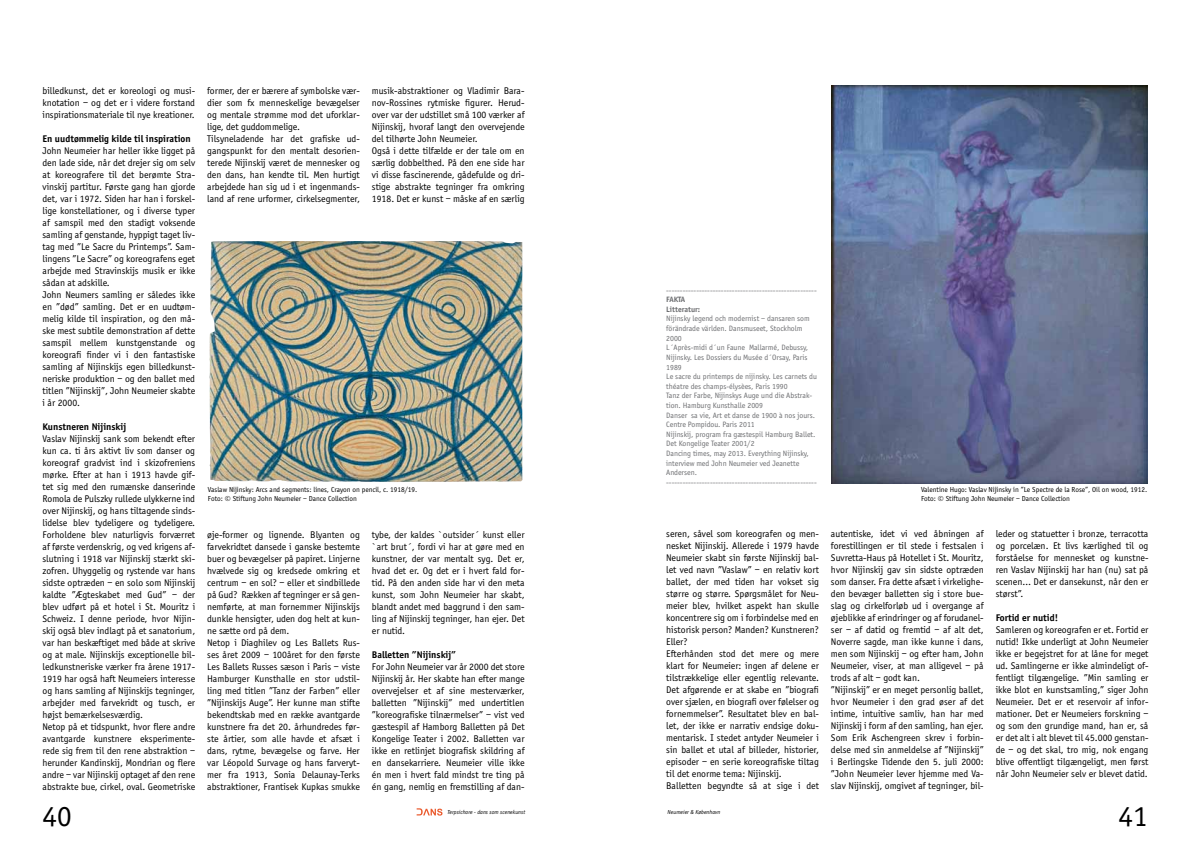
<style>
.page{position:relative;width:1191px;height:842px;background:#fff}
.page>*{position:absolute;margin:0;border:0;box-sizing:border-box;transform-origin:0 0}
.t1{font:30px "Officina Sans";color:#000}
.t2{font:10px/12px "Officina Sans";color:#000}
.t3{font:700 10px "Officina Sans";color:#000}
.t4{font:8px/9.6px "Officina Sans";color:#6d6e71}
.t5{font:700 8px/9.6px "Officina Sans";color:#6d6e71}
.t6{font:7.5px/9px "Officina Sans";color:#000}
.t7{font:italic 6px "Officina Sans";color:#000}
</style>
<div class="page">
<svg style="left:416px;top:808px;width:26px;height:7px"></svg>
<img style="left:832px;top:85px;width:315px;height:399px">
<img style="left:209px;top:241px;width:295px;height:241px">
<p class="t2" style="left:43px;top:84px;width:154px;text-align:justify">billedkunst, det er koreologi og musi&shy;knotation – og det er i videre forstand inspirationsmateriale til nye kreationer.</p>
<p class="t3" style="left:43px;top:132px;width:150px">En uudtømmelig kilde til inspiration</p>
<p class="t2" style="left:43px;top:144px;width:154px">John Neumeier har heller ikke ligget på den lade side, når det drejer sig om selv at koreografere til det berømte Stra&shy;vinskij partitur. Første gang han gjorde det, var i 1972. Siden har han i forskel&shy;lige konstellationer, og i diverse typer af samspil med den stadigt voksende samling af genstande, hyppigt taget liv&shy;tag med ”Le Sacre du Printemps”. Sam&shy;lingens ”Le Sacre” og koreografens eget arbejde med Stravinskijs musik er ikke sådan at adskille.<br>John Neumers samling er således ikke en ”død” samling. Det er en uudtøm&shy;melig kilde til inspiration, og den må&shy;ske mest subtile demonstration af dette samspil mellem kunstgenstande og koreografi finder vi i den fantastiske samling af Nijinskijs egen billedkunst&shy;neriske produktion – og den ballet med titlen ”Nijinskij”, John Neumeier skabte i år 2000.</p>
<p class="t3" style="left:43px;top:420px;width:85px">Kunstneren Nijinskij</p>
<p class="t2" style="left:43px;top:432px;width:154px">Vaslav Nijinskij sank som bekendt efter kun ca. ti års aktivt liv som danser og koreograf gradvist ind i skizofreniens mørke. Efter at han i 1913 havde gif&shy;tet sig med den rumænske danserinde Romola de Pulszky rullede ulykkerne ind over Nijinskij, og hans tiltagende sinds&shy;lidelse blev tydeligere og tydeligere.<br>Forholdene blev naturligvis forværret af første verdenskrig, og ved krigens af&shy;slutning i 1918 var Nijinskij stærkt ski&shy;zofren. Uhyggelig og rystende var hans sidste optræden – en solo som Nijinskij kaldte ”Ægteskabet med Gud” – der blev udført på et hotel i St. Mouritz i Schweiz. I denne periode, hvor Nijin&shy;skij også blev indlagt på et sanatorium, var han beskæftiget med både at skrive og at male. Nijinskijs exceptionelle bil&shy;ledkunstneriske værker fra årene 1917- 1919 har også haft Neumeiers interesse og hans samling af Nijinskijs tegninger, arbejder med farvekridt og tusch, er højst bemærkelsesværdig.<br>Netop på et tidspunkt, hvor flere andre avantgarde kunstnere eksperimente&shy;rede sig frem til den rene abstraktion – herunder Kandinskij, Mondrian og flere andre – var Nijinskij optaget af den rene abstrakte bue, cirkel, oval. Geometriske</p>
<p class="t2" style="left:207px;top:84px;width:154px">former, der er bærere af symbolske vær&shy;dier som fx menneskelige bevægelser og mentale strømme mod det uforklar&shy;lige, det guddommelige.<br>Tilsyneladende har det grafiske ud&shy;gangspunkt for den mentalt desorien&shy;terede Nijinskij været de mennesker og den dans, han kendte til. Men hurtigt arbejdede han sig ud i et ingenmands&shy;land af rene urformer, cirkelsegmenter,</p>
<p class="t2" style="left:372px;top:84px;width:154px">musik-abstraktioner og Vladimir Bara&shy;nov-Rossines rytmiske figurer. Herud&shy;over var der udstillet små 100 værker af Nijinskij, hvoraf langt den overvejende del tilhørte John Neumeier.<br>Også i dette tilfælde er der tale om en særlig dobbelthed. På den ene side har vi disse fascinerende, gådefulde og dri&shy;stige abstrakte tegninger fra omkring 1918. Det er kunst – måske af en særlig</p>
<p class="t4" style="left:666px;top:285px;width:152px">-------------------------------------------------------</p>
<p class="t5" style="left:666px;top:295px;width:35px">FAKTA<br>Litteratur:</p>
<p class="t4" style="left:666px;top:314px;width:152px">Nijinsky legend och modernist – dansaren som förändrade världen. Dansmuseet, Stockholm 2000<br>L´Après-midi d´un Faune Mallarmé, Debussy, Nijinsky. Les Dossiers du Musée d´Orsay, Paris 1989<br>Le sacre du printemps de nijinsky. Les carnets du théatre des champs-élysèes, Paris 1990<br>Tanz der Farbe, Nijinskys Auge und die Abstrak&shy;tion. Hamburg Kunsthalle 2009<br>Danser sa vie, Art et danse de 1900 à nos jours.<br>Centre Pompidou. Paris 2011<br>Nijinskij, program fra gæstespil Hamburg Ballet.<br>Det Kongelige Teater 2001/2<br>Dancing times, may 2013. Everything Nijinsky, interview med John Neumeier ved Jeanette Andersen. -------------------------------------------------------</p>
<p class="t6" style="left:208px;top:485px;width:211px">Vaslaw Nijinsky: Arcs and segments: lines, Crayon on pencil, c. 1918/19.<br>Foto: © Stiftung John Neumeier – Dance Collection</p>
<p class="t6" style="left:921px;top:485px;width:228px">Valentine Hugo: Vaslav Nijinsky in ”Le Spectre de la Rose”, Oil on wood, 1912.<br>Foto: © Stiftung John Neumeier – Dance Collection</p>
<p class="t2" style="left:207px;top:528px;width:154px">øje-former og lignende. Blyanten og farvekridtet dansede i ganske bestemte buer og bevægelser på papiret. Linjerne hvælvede sig og kredsede omkring et centrum – en sol? – eller et sindbillede på Gud? Rækken af tegninger er så gen&shy;nemførte, at man fornemmer Nijinskijs dunkle hensigter, uden dog helt at kun&shy;ne sætte ord på dem.<br>Netop i Diaghilev og Les Ballets Rus&shy;ses året 2009 – 100året for den første Les Ballets Russes sæson i Paris – viste Hamburger Kunsthalle en stor udstil&shy;ling med titlen ”Tanz der Farben” eller ”Nijinskijs Auge”. Her kunne man stifte bekendtskab med en række avantgarde kunstnere fra det 20. århundredes før&shy;ste årtier, som alle havde et afsæt i dans, rytme, bevægelse og farve. Her var Léopold Survage og hans farveryt&shy;mer fra 1913, Sonia Delaunay-Terks abstraktioner, Frantisek Kupkas smukke</p>
<p class="t2" style="left:372px;top:528px;width:154px;text-align:justify">tybe, der kaldes `outsider´ kunst eller `art brut´, fordi vi har at gøre med en kunstner, der var mentalt syg. Det er, hvad det er. Og det er i hvert fald for&shy;tid. På den anden side har vi den meta kunst, som John Neumeier har skabt, blandt andet med baggrund i den sam&shy;ling af Nijinskij tegninger, han ejer. Det er nutid.</p>
<p class="t3" style="left:372px;top:648px;width:86px">Balletten ”Nijinskij”</p>
<p class="t2" style="left:372px;top:660px;width:154px;text-align:justify">For John Neumeier var år 2000 det store Nijinskij år. Her skabte han efter mange overvejelser et af sine mesterværker, balletten ”Nijinskij” med undertitlen ”koreografiske tilnærmelser” – vist ved gæstespil af Hamborg Balletten på Det Kongelige Teater i 2002. Balletten var ikke en retlinjet biografisk skildring af en dansekarriere. Neumeier ville ikke én men i hvert fald mindst tre ting på én gang, nemlig en fremstilling af dan-</p>
<p class="t2" style="left:666px;top:528px;width:154px">seren, såvel som koreografen og men&shy;nesket Nijinskij. Allerede i 1979 havde Neumeier skabt sin første Nijinskij bal&shy;let ved navn ”Vaslaw” – en relativ kort ballet, der med tiden har vokset sig større og større. Spørgsmålet for Neu&shy;meier blev, hvilket aspekt han skulle koncentrere sig om i forbindelse med en historisk person? Manden? Kunstneren?<br>Eller?<br>Efterhånden stod det mere og mere klart for Neumeier: ingen af delene er tilstrækkelige eller egentlig relevante.<br>Det afgørende er at skabe en ”biografi over sjælen, en biografi over følelser og fornemmelser”. Resultatet blev en bal&shy;let, der ikke er narrativ endsige doku&shy;mentarisk. I stedet antyder Neumeier i sin ballet et utal af billeder, historier, episoder – en serie koreografiske tiltag til det enorme tema: Nijinskij.<br>Balletten begyndte så at sige i det</p>
<p class="t2" style="left:831px;top:528px;width:154px">autentiske, idet vi ved åbningen af forestillingen er til stede i festsalen i Suvretta-Haus på Hotellet i St. Mouritz, hvor Nijinskij gav sin sidste optræden som danser. Fra dette afsæt i virkelighe&shy;den bevæger balletten sig i store bue&shy;slag og cirkelforløb ud i overgange af øjeblikke af erindringer og af forudanel&shy;ser – af datid og fremtid – af alt det, Noverre sagde, man ikke kunne i dans, men som Nijinskij – og efter ham, John Neumeier, viser, at man alligevel – på trods af alt – godt kan.<br>”Nijinskij” er en meget personlig ballet, hvor Neumeier i den grad øser af det intime, intuitive samliv, han har med Nijinskij i form af den samling, han ejer.<br>Som Erik Aschengreen skrev i forbin&shy;delse med sin anmeldelse af ”Nijinskij” i Berlingske Tidende den 5. juli 2000: ”John Neumeier lever hjemme med Va&shy;slav Nijinskij, omgivet af tegninger, bil-</p>
<p class="t2" style="left:995px;top:528px;width:154px;text-align:justify">leder og statuetter i bronze, terracotta og porcelæn. Et livs kærlighed til og forståelse for mennesket og kunstne&shy;ren Vaslav Nijinskij har han (nu) sat på scenen… Det er dansekunst, når den er størst”.</p>
<p class="t3" style="left:995px;top:611px;width:64px">Fortid er nutid!</p>
<p class="t2" style="left:995px;top:624px;width:154px;text-align:justify">Samleren og koreografen er et. Fortid er nutid! Ikke underligt at John Neumeier ikke er begejstret for at låne for meget ud. Samlingerne er ikke almindeligt of&shy;fentligt tilgængelige. ”Min samling er ikke blot en kunstsamling,” siger John Neumeier. Det er et reservoir af infor&shy;mationer. Det er Neumeiers forskning – og som den grundige mand, han er, så er det alt i alt blevet til 45.000 genstan&shy;de – og det skal, tro mig, nok engang blive offentligt tilgængeligt, men først når John Neumeier selv er blevet datid.</p>
<h1 class="t1" style="left:43px;top:799px;width:31px">40</h1>
<h1 class="t1" style="left:1118px;top:799px;width:31px">41</h1>
<p class="t7" style="left:447px;top:808px;width:79px">Terpsichore - dans som scenekunst</p>
<p class="t7" style="left:667px;top:808px;width:54px">Neumeier &amp; København</p>
</div>
